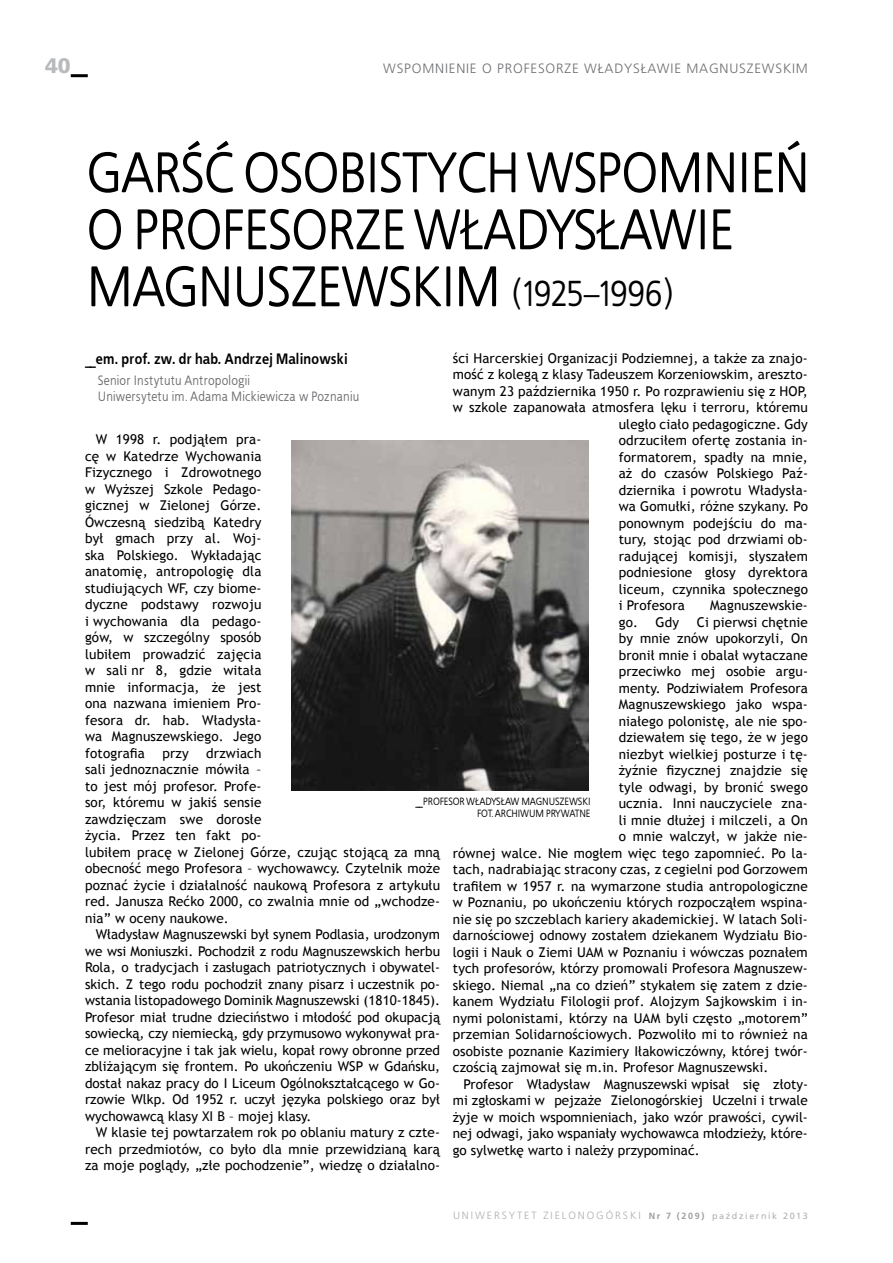
<style>
.page{position:relative;width:893px;height:1263px;background:#fff}
.page>*{position:absolute;margin:0;border:0;box-sizing:border-box;transform-origin:0 0}
.t1{font:57px/57px "EFN Bureau OT";letter-spacing:-.01em;color:#000}
.t2{font:900 21px "Frutiger LT Pro";color:#b8babc}
.t3{font:700 15px "EFN Bureau OT";letter-spacing:.01em;color:#000}
.t4{font:13.5px/16.5px "Trebuchet MS";letter-spacing:.01em;color:#000;text-align:justify}
.t5{font:13.5px/16.2px "EFN Bureau OT";letter-spacing:.025em;color:#6d6e71}
.t6{font:300 13.5px "Frutiger LT Pro";letter-spacing:.06em;color:#6d6e71}
.t7{font:10.5px/12px "EFN Bureau OT";color:#000;text-align:right}
.t8{font:300 10.5px "Frutiger LT Pro";letter-spacing:.18em;color:#acaeb1}
.s1{font-size:36px}
.s2{font-weight:700}
.s3{font-weight:700;font-size:9px;color:#9d9fa2}
.s4{font-weight:400;font-size:9px;color:#aeb0b2}
</style>
<div class="page">
<hr style="left:71px;top:74px;width:17px;height:3px;background:#000">
<hr style="left:71px;top:1222px;width:17px;height:3px;background:#000">
<img style="left:291px;top:440px;width:298px;height:351px">
<h2 class="t2" style="left:45px;top:53px;width:27px">40</h2>
<p class="t6" style="left:383px;top:61px;width:60px">WSPOMNIENIE</p>
<p class="t6" style="left:482px;top:61px;width:58px">O PROFESORZE</p>
<p class="t6" style="left:584px;top:61px;width:82px">WŁADYS ŁAWIE</p>
<p class="t6" style="left:686px;top:61px;width:33px">MAGNUSZEWSKI</p>
<p class="t6" style="left:796px;top:61px;width:14px">M</p>
<h1 class="t1" style="left:86px;top:145px;width:724px">GARŚĆ OSOBISTYCH WSPOM NI EŃ<br>O PROFESORZE WŁADYSŁAWI E<br>MAG NUSZEWSKIM <span class="s1">(1925–1996)</span></h1>
<p class="t4" style="left:453px;top:350px;width:356px">ści Harcerskiej Organizacji Podziemnej, a także za znajo-</p>
<p class="t4" style="left:453px;top:366px;width:356px">mość z kolegą z klasy Tadeuszem Korzeniowskim, areszto-</p>
<p class="t4" style="left:453px;top:383px;width:356px">wanym 23 października 1950 r. Po rozprawieniu się z HOP,</p>
<p class="t4" style="left:453px;top:399px;width:357px">w szkole zapanowała atmosfera lęku i terroru, któremu</p>
<p class="t4" style="left:619px;top:416px;width:191px">uległo ciało pedagogiczne. Gdy</p>
<p class="t4" style="left:619px;top:432px;width:191px">odrzuciłem ofertę zostania in-</p>
<p class="t4" style="left:619px;top:449px;width:191px">formatorem, spadły na mnie,</p>
<p class="t4" style="left:619px;top:465px;width:191px">aż do czasów Polskiego Paź-</p>
<p class="t4" style="left:619px;top:482px;width:191px">dziernika i powrotu Władysła-</p>
<p class="t4" style="left:619px;top:498px;width:191px">wa Gomułki, różne szykany. Po</p>
<p class="t4" style="left:619px;top:515px;width:191px">ponownym podejściu do ma-</p>
<p class="t4" style="left:619px;top:531px;width:191px">tury, stojąc pod drzwiami ob-</p>
<p class="t4" style="left:619px;top:548px;width:191px">radującej komisji, słyszałem</p>
<p class="t4" style="left:619px;top:564px;width:191px">podniesione głosy dyrektora</p>
<p class="t4" style="left:619px;top:581px;width:191px">liceum, czynnika społecznego</p>
<p class="t4" style="left:619px;top:597px;width:68px">i Profesora</p>
<p class="t4" style="left:710px;top:597px;width:99px">Magnuszewskie-</p>
<p class="t4" style="left:619px;top:614px;width:62px">go. Gdy</p>
<p class="t4" style="left:697px;top:614px;width:113px">Ci pierwsi chętnie</p>
<p class="t4" style="left:619px;top:630px;width:191px">by mnie znów upokorzyli, On</p>
<p class="t4" style="left:619px;top:647px;width:191px">bronił mnie i obalał wytaczane</p>
<p class="t4" style="left:619px;top:663px;width:191px">przeciwko mej osobie argu-</p>
<p class="t4" style="left:619px;top:680px;width:191px">menty. Podziwiałem Profesora</p>
<p class="t4" style="left:619px;top:696px;width:191px">Magnuszewskiego jako wspa-</p>
<p class="t4" style="left:619px;top:713px;width:191px">niałego polonistę, ale nie spo-</p>
<p class="t4" style="left:619px;top:729px;width:191px">dziewałem się tego, że w jego</p>
<p class="t4" style="left:619px;top:746px;width:191px">niezbyt wielkiej posturze i tę-</p>
<p class="t4" style="left:619px;top:762px;width:191px">żyźnie fizycznej znajdzie się</p>
<p class="t4" style="left:619px;top:779px;width:191px">tyle odwagi, by bronić swego</p>
<p class="t4" style="left:619px;top:795px;width:191px">ucznia. Inni nauczyciele zna-</p>
<p class="t4" style="left:619px;top:812px;width:191px">li mnie dłużej i milczeli, a On</p>
<p class="t4" style="left:619px;top:828px;width:191px">o mnie walczył, w jakże nie-</p>
<p class="t4" style="left:453px;top:845px;width:357px">równej walce. Nie mogłem więc tego zapomnieć. Po la-</p>
<p class="t4" style="left:453px;top:861px;width:356px">tach, nadrabiając stracony czas, z cegielni pod Gorzowem</p>
<p class="t4" style="left:453px;top:878px;width:356px">trafiłem w 1957 r. na wymarzone studia antropologiczne</p>
<p class="t4" style="left:453px;top:894px;width:357px">w Poznaniu, po ukończeniu których rozpocząłem wspina-</p>
<p class="t4" style="left:453px;top:911px;width:356px">nie się po szczeblach kariery akademickiej. W latach Soli-</p>
<p class="t4" style="left:453px;top:927px;width:357px">darnościowej odnowy zostałem dziekanem Wydziału Bio-</p>
<p class="t4" style="left:453px;top:944px;width:356px">logii i Nauk o Ziemi UAM w Poznaniu i wówczas poznałem</p>
<p class="t4" style="left:453px;top:960px;width:357px">tych profesorów, którzy promowali Profesora Magnuszew-</p>
<p class="t4" style="left:453px;top:977px;width:356px">skiego. Niemal „na co dzień” stykałem się zatem z dzie-</p>
<p class="t4" style="left:453px;top:993px;width:357px">kanem Wydziału Filologii prof. Alojzym Sajkowskim i in-</p>
<p class="t4" style="left:453px;top:1010px;width:356px">nymi polonistami, którzy na UAM byli często „motorem”</p>
<p class="t4" style="left:453px;top:1026px;width:356px">przemian Solidarnościowych. Pozwoliło mi to również na</p>
<p class="t4" style="left:453px;top:1043px;width:357px">osobiste poznanie Kazimiery Iłakowiczówny, której twór-</p>
<p class="t4" style="left:453px;top:1059px;width:317px">czością zajmował się m.in. Profesor Magnuszewski.</p>
<p class="t4" style="left:463px;top:1076px;width:346px">Profesor Władysław Magnuszewski wpisał się złoty-</p>
<p class="t4" style="left:453px;top:1092px;width:356px">mi zgłoskami w pejzaże Zielonogórskiej Uczelni i trwale</p>
<p class="t4" style="left:453px;top:1109px;width:357px">żyje w moich wspomnieniach, jako wzór prawości, cywil-</p>
<p class="t4" style="left:453px;top:1125px;width:357px">nej odwagi, jako wspaniały wychowawca młodzieży, które-</p>
<p class="t4" style="left:453px;top:1142px;width:248px">go sylwetkę warto i należy przypominać.</p>
<p class="t3" style="left:85px;top:350px;width:264px">__ em. prof. zw. dr hab. Andrzej Malinowski</p>
<p class="t5" style="left:98px;top:372px;width:263px">SENIOR INSTYTUTU ANTROPOLOGII<br>UNIWERSYTETU IM. ADAMA MICKIEWICZA W POZNANIU</p>
<p class="t4" style="left:85px;top:431px;width:178px;text-indent:11px">W 1998 r. podjąłem pra&shy;cę w Katedrze Wychowania Fizycznego i Zdrowotnego w Wyższej Szkole Pedago&shy;gicznej w Zielonej Górze.<br>Ówczesną siedzibą Katedry był gmach przy al. Woj&shy;ska Polskiego. Wykładając anatomię, antropologię dla studiujących WF, czy biome&shy;dyczne podstawy rozwoju i wychowania dla pedago&shy;gów, w szczególny sposób lubiłem prowadzić zajęcia w sali nr 8, gdzie witała mnie informacja, że jest ona nazwana imieniem Pro&shy;fesora dr. hab. Władysła&shy;wa Magnuszewskiego. Jego fotografia</p>
<p class="t4" style="left:85px;top:745px;width:356px;text-align:left;text-indent:121px">drzwiach<br>sali jednoznacznie mówiła –<br>to jest mój profesor. Profe-<br>sor, któremu w jakiś sensie<br>zawdzięczam swe dorosłe<br>życia. Przez ten fakt po-<br>lubiłem pracę w Zielonej Górze, czując stojącą za mną obecność mego Profesora – wychowawcy. Czytelnik może poznać życie i działalność naukową Profesora z artykułu red. Janusza Rećko 2000, co zwalnia mnie od „wchodze&shy;nia” w oceny naukowe.</p>
<p class="t4" style="left:85px;top:926px;width:357px;text-indent:11px">Władysław Magnuszewski był synem Podlasia, urodzonym we wsi Moniuszki. Pochodził z rodu Magnuszewskich herbu Rola, o tradycjach i zasługach patriotycznych i obywatel&shy;skich. Z tego rodu pochodził znany pisarz i uczestnik po&shy;wstania listopadowego Dominik Magnuszewski (1810-1845).<br>Profesor miał trudne dzieciństwo i młodość pod okupacją sowiecką, czy niemiecką, gdy przymusowo wykonywał pra&shy;ce melioracyjne i tak jak wielu, kopał rowy obronne przed zbliżającym się frontem. Po ukończeniu WSP w Gdańsku, dostał nakaz pracy do I Liceum Ogólnokształcącego w Go&shy;rzowie Wlkp. Od 1952 r. uczył języka polskiego oraz był wychowawcą klasy XI B – mojej klasy.</p>
<p class="t4" style="left:85px;top:1124px;width:357px;text-indent:11px">W klasie tej powtarzałem rok po oblaniu matury z czte&shy;rech przedmiotów, co było dla mnie przewidzianą karą za moje poglądy, „złe pochodzenie”, wiedzę o działalno-</p>
<p class="t4" style="left:163px;top:745px;width:28px">przy</p>
<p class="t7" style="left:416px;top:795px;width:114px"><span class="s2">__</span> PROFESOR WŁADYSŁAW MAG</p>
<p class="t7" style="left:477px;top:795px;width:115px">NUSZEWSKI<br>FOT. ARCHIWUM PRYWATNE</p>
<p class="t8" style="left:453px;top:1209px;width:356px">UNIWERSYTET ZIELONOGÓRSKI <span class="s3">Nr 7 (209)</span> <span class="s4">październik 2013</span></p>
</div>
